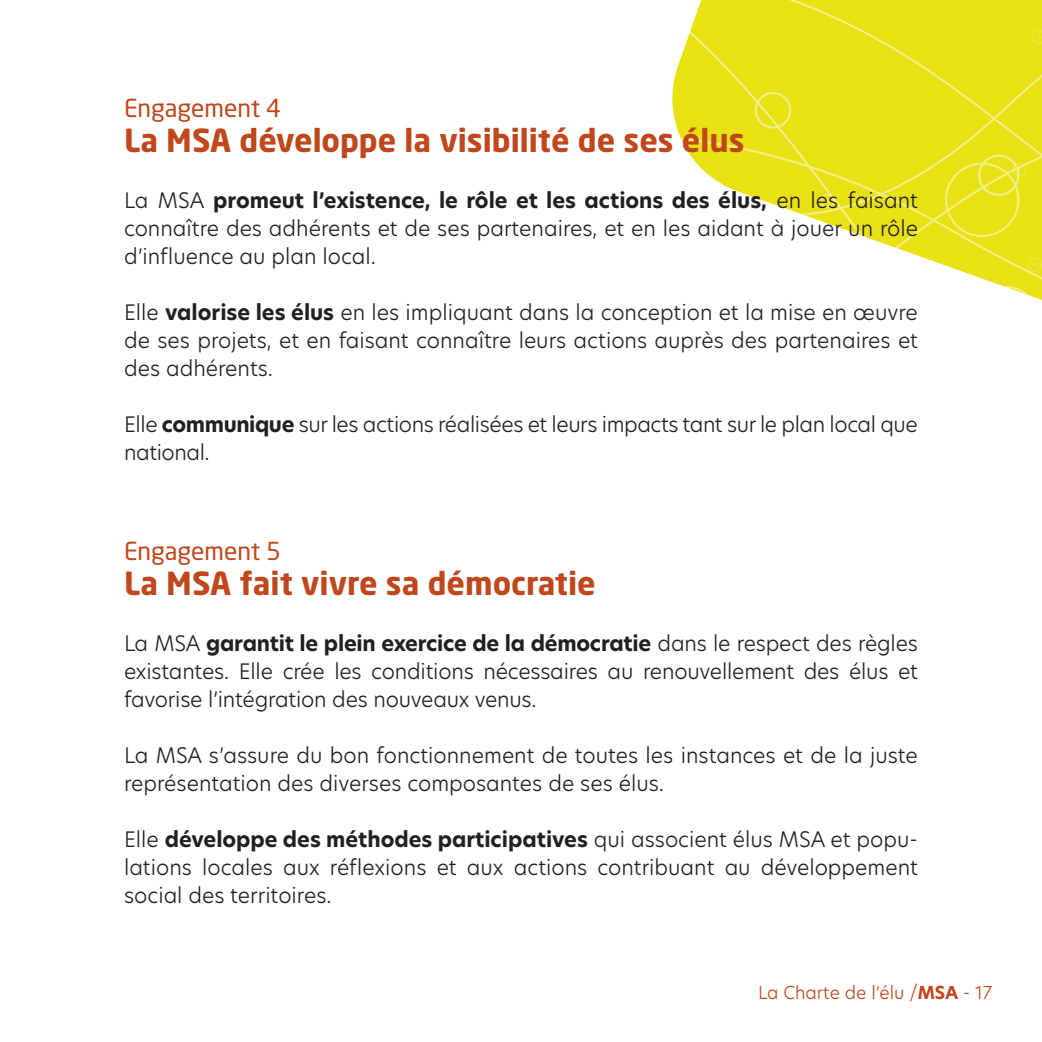
<style>
.page{position:relative;width:1042px;height:1042px;background:#fff}
.page>*{position:absolute;margin:0;border:0;box-sizing:border-box;transform-origin:0 0}
.t1{font:700 31.5px "Neo Sans";color:#bf471b}
.t2{font:24.5px "Neo Sans";color:#bf471b}
.t3{font:300 21px/28px "Hero New";color:#231f20;text-align:justify}
.t4{font:300 21px/28px "Hero New";letter-spacing:-.02em;color:#231f20}
.t5{font:300 17.5px "Hero New";color:#bf471b}
.s1{font-weight:700}
</style>
<div class="page">
<div style="left:672px;top:0;width:370px;height:104px;background:#e8e215"></div>
<svg style="left:672px;top:104px;width:370px;height:196px"></svg>
<p class="t2" style="left:124px;top:93px;width:158px">Engagement 4</p>
<p class="t1" style="left:124px;top:120px;width:622px">La MSA développe la visibilité de ses élus</p>
<p class="t3" style="left:124px;top:186px;width:795px">La MSA <span class="s1">promeut l’existence, le rôle et les actions des élus,</span> en les faisant connaître des adhérents et de ses partenaires, et en les aidant à jouer un rôle d’influence au plan local.</p>
<p class="t3" style="left:124px;top:298px;width:795px">Elle <span class="s1">valorise les élus</span> en les impliquant dans la conception et la mise en œuvre de ses projets, et en faisant connaître leurs actions auprès des partenaires et des adhérents.</p>
<p class="t4" style="left:124px;top:410px;width:795px">Elle <span class="s1">communique</span> sur les actions réalisées et leurs impacts tant sur le plan local que national.</p>
<p class="t2" style="left:124px;top:536px;width:158px">Engagement 5</p>
<p class="t1" style="left:124px;top:563px;width:473px">La MSA fait vivre sa démocratie</p>
<p class="t3" style="left:124px;top:628px;width:795px">La MSA <span class="s1">garantit le plein exercice de la démocratie</span> dans le respect des règles existantes. Elle crée les conditions nécessaires au renouvellement des élus et favorise l’intégration des nouveaux venus.</p>
<p class="t3" style="left:124px;top:740px;width:795px">La MSA s’assure du bon fonctionnement de toutes les instances et de la juste représentation des diverses composantes de ses élus.</p>
<p class="t3" style="left:124px;top:824px;width:795px">Elle <span class="s1">développe des méthodes participatives</span> qui associent élus MSA et popu&shy;lations locales aux réflexions et aux actions contribuant au développement social des territoires.</p>
<p class="t5" style="left:758px;top:981px;width:236px">La Charte de l’élu /<span class="s1">MSA</span> - 17</p>
</div>
